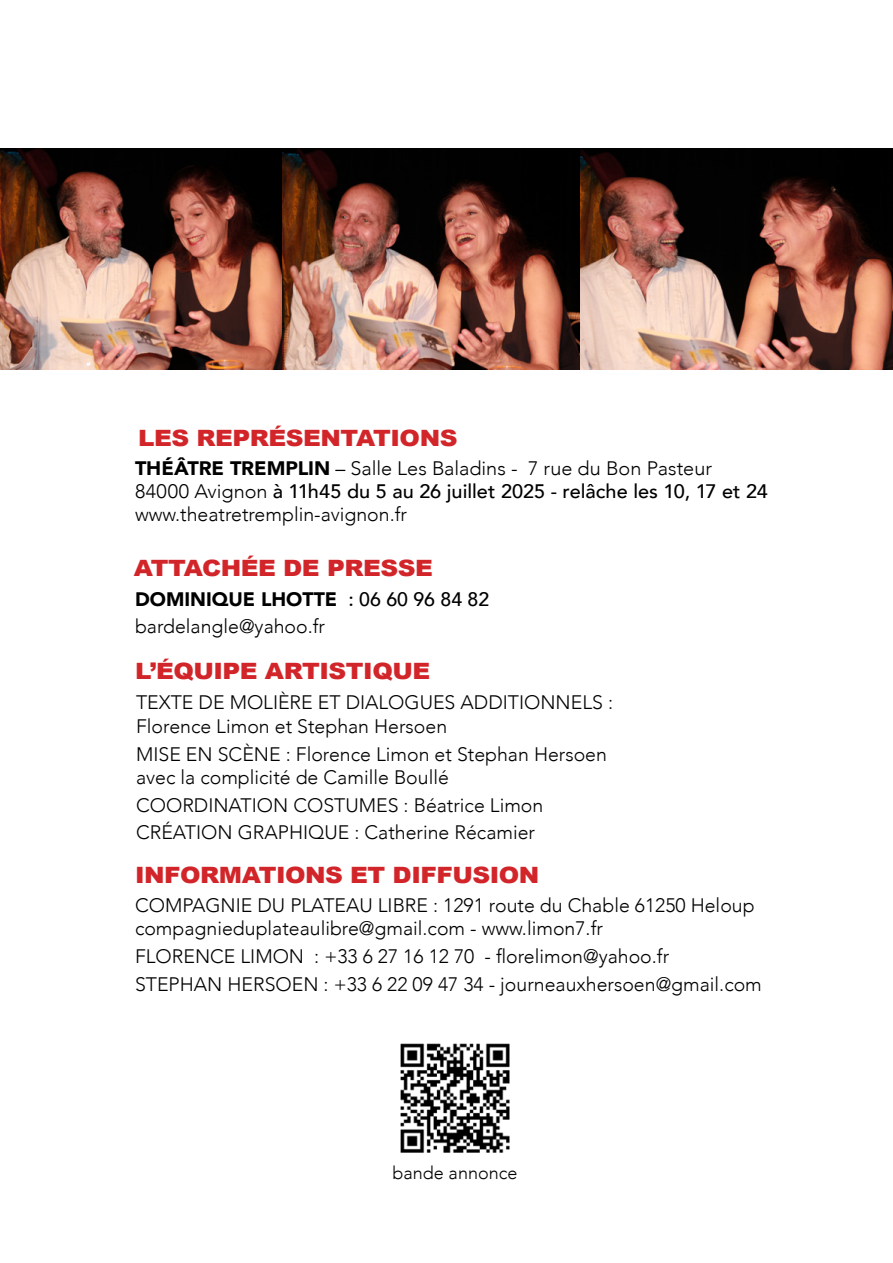
<style>
.page{position:relative;width:893px;height:1263px;background:#fff}
.page>*{position:absolute;margin:0;border:0;box-sizing:border-box;transform-origin:0 0}
.t1{font:900 22.5px "Arial";letter-spacing:-.02em;color:#d2252a;scale:1.1 1}
.t2{font:300 19.5px/23.4px "Avenir";color:#000}
.t3{font:300 18px "Avenir";color:#000}
.s1{font-weight:900}
.s2{font-weight:500}
</style>
<div class="page">
<img style="left:400px;top:1043px;width:110px;height:110px">
<img style="left:0;top:149px;width:283px;height:220px">
<img style="left:283px;top:149px;width:297px;height:220px">
<img style="left:580px;top:149px;width:313px;height:220px">
<p class="t1" style="left:138px;top:421px;width:292px">LES REPRÉSENTATIONS</p>
<p class="t2" style="left:135px;top:456px;width:634px"><span class="s1">THÉÂTRE TREMPLIN</span> – Salle Les Baladins - 7 rue du Bon Pasteur<br>84000 Avignon <span class="s2">à 11h45 du 5 au 26 juillet 2025 - relâche les 10, 17 et 24 </span>www.theatretremplin-avignon.fr</p>
<p class="t1" style="left:134px;top:552px;width:273px">ATTACHÉE DE PRESSE</p>
<p class="t2" style="left:135px;top:586px;width:356px;line-height:27px"><span class="s1">DOMINIQUE LHOTTE</span> <span class="s2">: 06 60 96 84 82 </span>bardelangle@yahoo.fr</p>
<p class="t1" style="left:135px;top:655px;width:270px">L’ÉQUIPE ARTISTIQUE</p>
<p class="t2" style="left:136px;top:691px;width:478px">TEXTE DE MOLIÈRE ET DIALOGUES ADDITIONNELS :<br>Florence Limon et Stephan Hersoen</p>
<p class="t2" style="left:136px;top:742px;width:472px">MISE EN SCÈNE : Florence Limon et Stephan Hersoen avec la complicité de Camille Boullé</p>
<p class="t2" style="left:136px;top:791px;width:409px;line-height:27.6px">COORDINATION COSTUMES : Béatrice Limon<br>CRÉATION GRAPHIQUE : Catherine Récamier</p>
<p class="t1" style="left:135px;top:858px;width:369px">INFORMATIONS ET DIFFUSION</p>
<p class="t2" style="left:135px;top:893px;width:621px">COMPAGNIE DU PLATEAU LIBRE : 1291 route du Chable 61250 Heloup compagnieduplateaulibre@gmail.com - www.limon7.fr</p>
<p class="t2" style="left:135px;top:942px;width:628px;line-height:27.8px">FLORENCE LIMON : +33 6 27 16 12 70 - florelimon@yahoo.fr<br>STEPHAN HERSOEN : +33 6 22 09 47 34 - journeauxhersoen@gmail.com</p>
<p class="t3" style="left:393px;top:1162px;width:126px">bande annonce</p>
</div>
